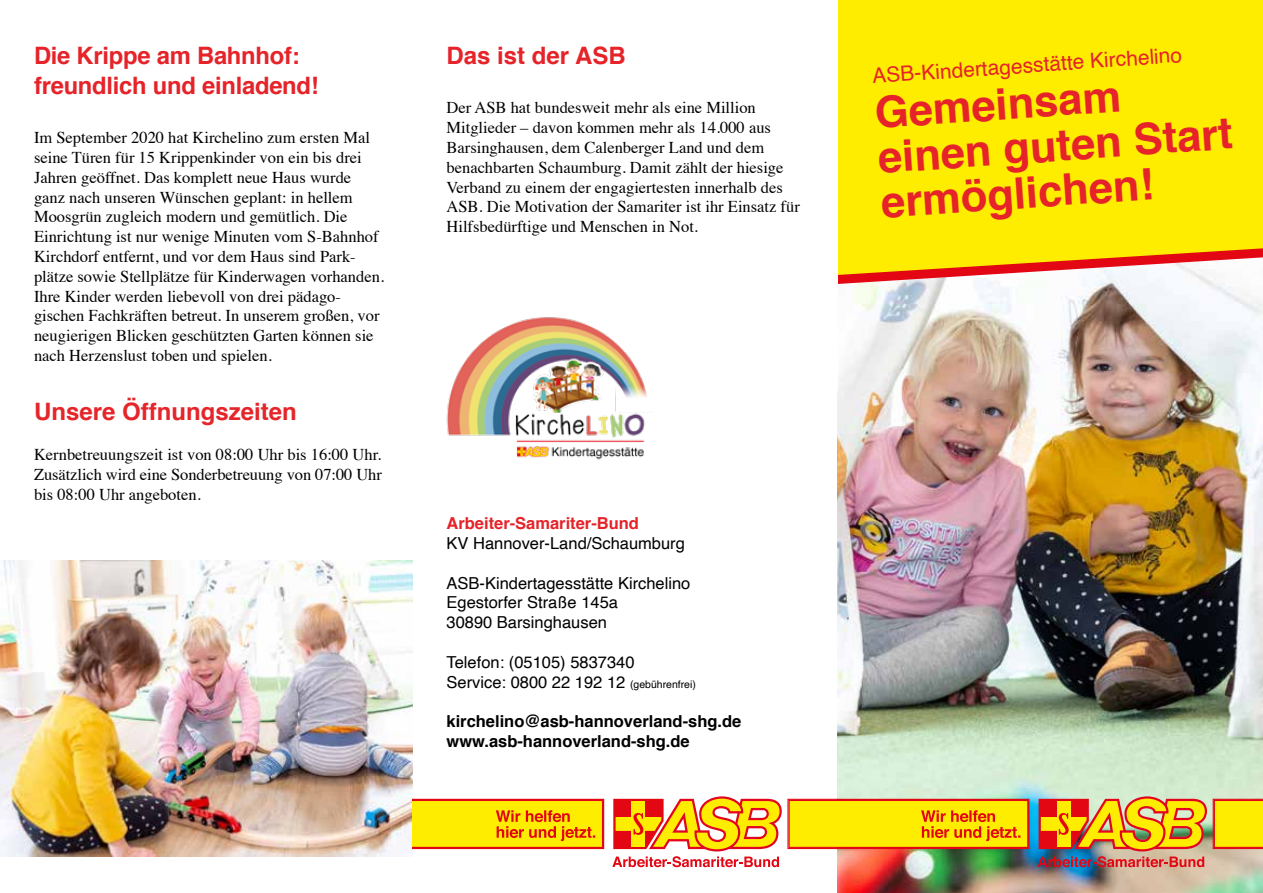
<style>
.page{position:relative;width:1263px;height:893px;background:#fff}
.page>*{position:absolute;margin:0;border:0;box-sizing:border-box;transform-origin:0 0}
.t1{font:700 43.5px/45px "Helvetica";color:#e52329}
.t2{font:700 24px/29.7px "Helvetica";letter-spacing:-.01em;color:#e52329}
.t3{font:700 24px "Helvetica";color:#e5252a}
.t4{font:21px "Helvetica";color:#e52329}
.t5{font:16.5px/19.8px "Times";color:#000}
.t6{font:16.5px/19.8px "Helvetica";color:#000}
.t7{font:700 16.5px/19.8px "Helvetica";color:#000}
.t8{font:700 16.5px "Helvetica";color:#e52329}
.s1{font-size:10.5px}
</style>
<div class="page">
<img style="left:838px;top:290px;width:425px;height:603px">
<svg style="left:838px;top:0;width:425px;height:290px;background:#fde611"></svg>
<img style="left:1038px;top:796px;width:169px;height:71px">
<svg style="left:1213px;top:799px;width:50px;height:50px;background:#fbd203"></svg>
<img style="left:0;top:561px;width:412px;height:296px">
<svg style="left:612px;top:796px;width:417px;height:71px"></svg>
<svg style="left:412px;top:799px;width:192px;height:50px;background:#f9c303"></svg>
<img style="left:446px;top:317px;width:207px;height:143px">
<h2 class="t2" style="left:34px;top:41px;width:286px">Die Krippe am Bahnhof: freundlich und einladend!</h2>
<p class="t5" style="left:34px;top:126px;width:352px">Im September 2020 hat Kirchelino zum ersten Mal seine Türen für 15 Krippenkinder von ein bis drei Jahren geöffnet. Das komplett neue Haus wurde ganz nach unseren Wünschen geplant: in hellem Moosgrün zugleich modern und gemütlich. Die Einrichtung ist nur wenige Minuten vom S-Bahnhof Kirchdorf entfernt, und vor dem Haus sind Park&shy;plätze sowie Stellplätze für Kinderwagen vorhanden.<br>Ihre Kinder werden liebevoll von drei pädago&shy;gischen Fachkräften betreut. In unserem großen, vor neugierigen Blicken geschützten Garten können sie nach Herzenslust toben und spielen.</p>
<h2 class="t3" style="left:34px;top:392px;width:264px">Unsere Öffnungszeiten</h2>
<p class="t5" style="left:34px;top:443px;width:349px;text-align:justify">Kernbetreuungszeit ist von 08:00 Uhr bis 16:00 Uhr.<br>Zusätzlich wird eine Sonderbetreuung von 07:00 Uhr bis 08:00 Uhr angeboten.</p>
<h2 class="t2" style="left:446px;top:41px;width:181px">Das ist der ASB</h2>
<p class="t5" style="left:446px;top:97px;width:355px">Der ASB hat bundesweit mehr als eine Million Mitglieder – davon kommen mehr als 14.000 aus Barsinghausen, dem Calenberger Land und dem benachbarten Schaumburg. Damit zählt der hiesige Verband zu einem der engagiertesten innerhalb des ASB. Die Motivation der Samariter ist ihr Einsatz für Hilfsbedürftige und Menschen in Not.</p>
<p class="t8" style="left:446px;top:510px;width:194px">Arbeiter-Samariter-Bund</p>
<p class="t6" style="left:446px;top:534px;width:240px">KV Hannover-Land/Schaumburg</p>
<p class="t6" style="left:446px;top:573px;width:245px">ASB-Kindertagesstätte Kirchelino<br>Egestorfer Straße 145a<br>30890 Barsinghausen</p>
<p class="t6" style="left:446px;top:653px;width:251px">Telefon: (05105) 5837340<br>Service: 0800 22 192 12 <span class="s1">(gebührenfrei)</span></p>
<p class="t7" style="left:446px;top:712px;width:296px">kirchelino@asb-hannoverland-shg.de www.asb-hannoverland-shg.de</p>
<p class="t4" style="left:871px;top:60px;width:312px;rotate:-4deg">ASB-Kindertagesstätte Kirchelino</p>
<h1 class="t1" style="left:873px;top:91px;width:357px;rotate:-4deg">Gemeinsam einen guten Start ermöglichen!</h1>
</div>
